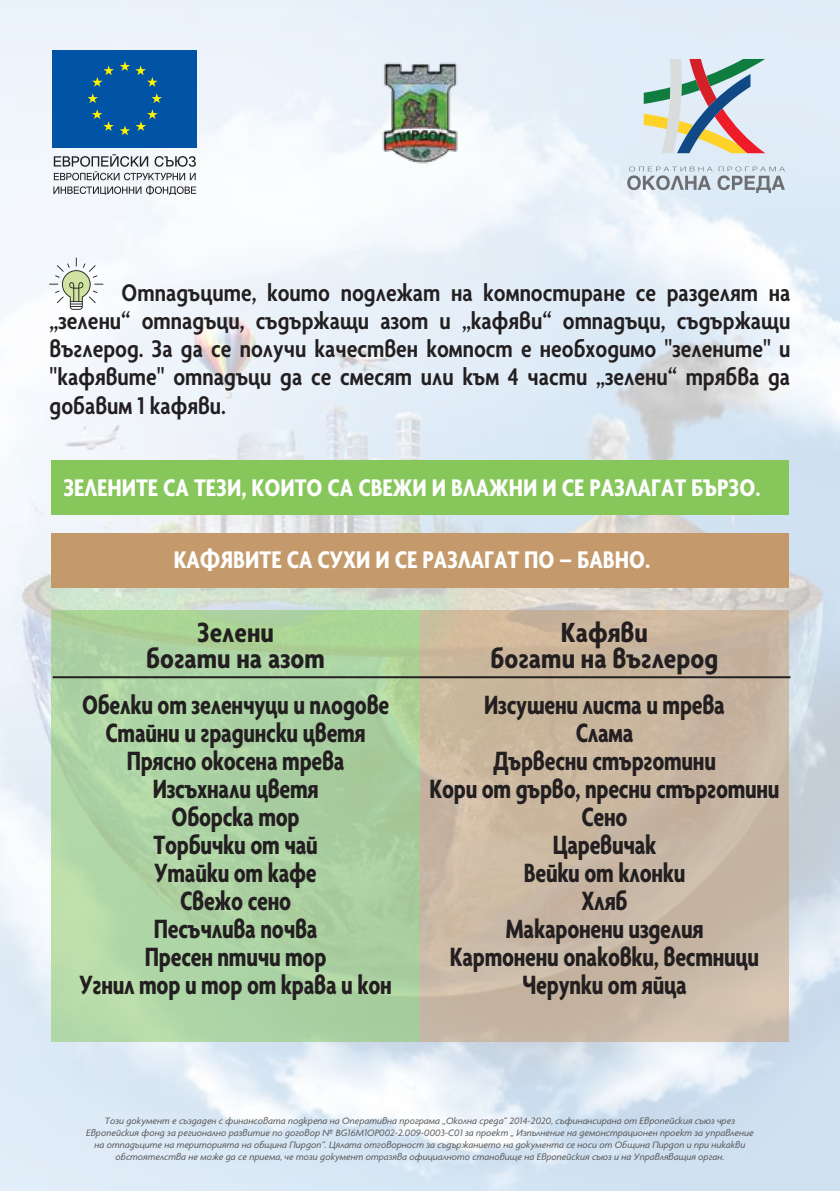
<style>
.page{position:relative;width:840px;height:1191px;background:#fff}
.page>*{position:absolute;margin:0;border:0;box-sizing:border-box;transform-origin:0 0}
.t1{font:700 condensed 30px/26px "Agenda Bg";color:#231f20;text-align:center}
.t2{font:700 condensed 28.6px/28px "Agenda Bg";letter-spacing:-.01em;color:#231f20;text-align:center;scale:.91 1}
.t3{font:600 condensed 26px/28px "Agenda Bg";color:#231f20;text-align:justify}
.t4{font:700 condensed 26px "Agenda Bg";color:#fff}
.t5{font:italic 10px/12px "Agenda Bg";color:#58595b;text-align:center}
</style>
<div class="page">
<img style="left:0;top:0;width:839px;height:1191px">
<div style="left:51px;top:460px;width:737px;height:55px;background:#86c65a"></div>
<svg style="left:51px;top:610px;width:369px;height:431px;background:#acd2a1"></svg>
<div style="left:420px;top:610px;width:368px;height:431px;background:linear-gradient(to right,#cbb8a0,#c7b6a4)"></div>
<div style="left:53px;top:50px;width:144px;height:97px;background:#0053a5"></div>
<svg style="left:87px;top:93px;width:11px;height:10px"></svg>
<svg style="left:92px;top:65px;width:22px;height:22px"></svg>
<svg style="left:120px;top:61px;width:37px;height:26px"></svg>
<svg style="left:92px;top:109px;width:22px;height:22px"></svg>
<svg style="left:120px;top:109px;width:38px;height:26px"></svg>
<svg style="left:151px;top:93px;width:11px;height:10px"></svg>
<svg style="left:53px;top:154px;width:143px;height:41px"></svg>
<svg style="left:627px;top:166px;width:157px;height:27px;background:#bfc8d1"></svg>
<img style="left:643px;top:59px;width:121px;height:45px">
<img style="left:643px;top:114px;width:18px;height:39px">
<img style="left:689px;top:59px;width:27px;height:15px">
<img style="left:750px;top:108px;width:14px;height:45px">
<img style="left:661px;top:59px;width:20px;height:94px">
<img style="left:676px;top:74px;width:74px;height:79px">
<div style="left:51px;top:533px;width:737px;height:54px;background:#c49a6c"></div>
<svg style="left:49px;top:257px;width:54px;height:53px"></svg>
<hr style="left:53px;top:676px;width:737px;height:2px;background:#231f20">
<img style="left:371px;top:57px;width:97px;height:111px">
<p class="t3" style="left:50px;top:279px;width:742px;text-indent:72px">Отпадъците, които подлежат на компостиране се разделят на „зелени“ отпадъци, съдържащи азот и „кафяви“ отпадъци, съдържащи въглерод. За да се получи качествен компост е необходимо "зелените" и "кафявите" отпадъци да се смесят или към 4 части „зелени“ трябва да добавим 1 кафяви.</p>
<h3 class="t4" style="left:63px;top:473px;width:698px">ЗЕЛЕНИТЕ СА ТЕЗИ, КОИТО СА СВЕЖИ И ВЛАЖНИ И СЕ РАЗЛАГАТ БЪРЗО.</h3>
<h3 class="t4" style="left:174px;top:545px;width:477px">КАФЯВИТЕ СА СУХИ И СЕ РАЗЛАГАТ ПО – БАВНО.</h3>
<h1 class="t1" style="left:490px;top:619px;width:229px">Кафяви<br>богати на въглерод</h1>
<h1 class="t1" style="left:146px;top:619px;width:180px">Зелени<br>богати на азот</h1>
<h2 class="t2" style="left:79px;top:690px;width:344px">Обелки от зеленчуци и плодове<br>Стайни и градински цветя<br>Прясно окосена трева<br>Изсъхнали цветя<br>Оборска тор<br>Торбички от чай<br>Утайки от кафе<br>Свежо сено<br>Песъчлива почва<br>Пресен птичи тор<br>Угнил тор и тор от крава и кон</h2>
<h2 class="t2" style="left:429px;top:690px;width:386px">Изсушени листа и трева<br>Слама<br>Дървесни стърготини<br>Кори от дърво, пресни стърготини<br>Сено<br>Царевичак<br>Вейки от клонки<br>Хляб<br>Макаронени изделия<br>Картонени опаковки, вестници<br>Черупки от яйца</h2>
<p class="t5" style="left:86px;top:1115px;width:668px">Този документ е създаден с финансовата подкрепа на Оперативна програма „Околна среда“ 2014-2020, съфинансирана от Европейския съюз чрез Европейския фонд за регионално развитие по договор № BG16M1OP002-2.009-0003-C01 за проект „ Изпълнение на демонстрационен проект за управление на отпадъците на територията на община Пирдоп“. Цялата отговорност за съдържанието на документа се носи от Община Пирдоп и при никакви обстоятелства не може да се приема, че този документ отразява официалното становище на Европейския съюз и на Управляващия орган.</p>
</div>
